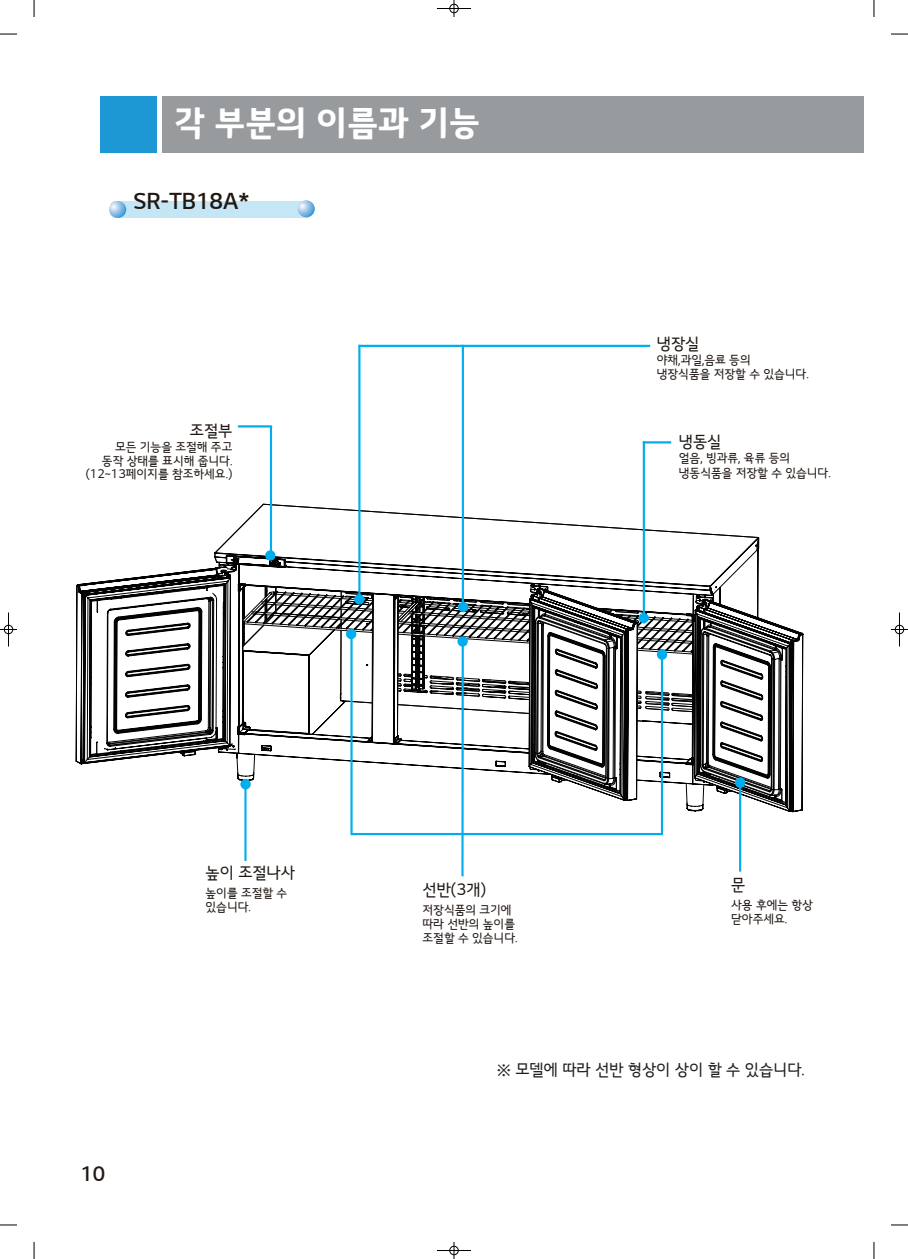
<style>
.page{position:relative;width:908px;height:1259px;background:#fff}
.page>*{position:absolute;margin:0;border:0;box-sizing:border-box;transform-origin:0 0}
.t1{font:34px "LG Sm Ha B";color:#fff}
.t2{font:22px "LG Sm Ha SB";color:#211814}
.t3{font:20px "LG Sm Ha SB";color:#211814}
.t4{font:15.8px "LG Sm Ha R";color:#211814}
.t5{font:15.8px "LG Sm Ha R";color:#231f20}
.t6{font:12px/14.2px "LG Sm Ha R";color:#211814}
</style>
<div class="page">
<div style="left:109px;top:201px;width:203px;height:17px;background:#c5e6f5"></div>
<svg style="left:109px;top:201px;width:17px;height:17px"></svg>
<svg style="left:0;top:1224px;width:17px;height:1px"></svg>
<svg style="left:0;top:34px;width:17px;height:1px"></svg>
<svg style="left:891px;top:1224px;width:16px;height:1px"></svg>
<svg style="left:891px;top:34px;width:16px;height:1px"></svg>
<svg style="left:34px;top:1242px;width:1px;height:17px"></svg>
<svg style="left:873px;top:1242px;width:1px;height:17px"></svg>
<svg style="left:34px;top:0;width:1px;height:17px"></svg>
<svg style="left:873px;top:0;width:1px;height:17px"></svg>
<svg style="left:453px;top:0;width:1px;height:17px"></svg>
<svg style="left:453px;top:1242px;width:1px;height:17px"></svg>
<svg style="left:0;top:629px;width:17px;height:1px"></svg>
<hr style="left:437px;top:8px;width:34px;height:1px;background:#000">
<div style="left:449px;top:4px;width:9px;height:9px;border:1px solid #000;border-radius:50%"></div>
<hr style="left:437px;top:1250px;width:34px;height:1px;background:#000">
<div style="left:449px;top:1246px;width:9px;height:9px;border:1px solid #000;border-radius:50%"></div>
<hr style="left:8px;top:612px;width:1px;height:34px;background:#000">
<div style="left:4px;top:625px;width:9px;height:9px;border:1px solid #000;border-radius:50%"></div>
<hr style="left:898px;top:612px;width:1px;height:34px;background:#000">
<div style="left:894px;top:625px;width:9px;height:9px;border:1px solid #000;border-radius:50%"></div>
<div style="left:238px;top:425px;width:34px;height:2px;background:#00aeef;border:1px solid #00aeef"></div>
<hr style="left:358px;top:345px;width:292px;height:2px;background:#00aeef">
<hr style="left:352px;top:833px;width:310px;height:2px;background:#00aeef">
<svg style="left:297px;top:200px;width:17px;height:17px"></svg>
<div style="left:642px;top:441px;width:29px;height:2px;background:#00aeef;border:1px solid #00aeef"></div>
<div style="left:162px;top:96px;width:700px;height:56px;background:#989b9e"></div>
<div style="left:100px;top:96px;width:57px;height:56px;background:#1e98d5"></div>
<svg style="left:214px;top:503px;width:545px;height:60px"></svg>
<svg style="left:741px;top:627px;width:62px;height:185px"></svg>
<svg style="left:225px;top:548px;width:533px;height:35px"></svg>
<div style="left:738px;top:784px;width:3px;height:87px;background:#00aeef;border:1px solid #00aeef"></div>
<div style="left:461px;top:643px;width:2px;height:233px;border:1px solid #00aeef"></div>
<div style="left:350px;top:634px;width:2px;height:201px;background:#00aeef;border:1px solid #00aeef"></div>
<div style="left:358px;top:345px;width:2px;height:252px;background:#00aeef;border:1px solid #00aeef"></div>
<div style="left:461px;top:345px;width:2px;height:265px;background:#00aeef;border:1px solid #00aeef"></div>
<div style="left:642px;top:441px;width:2px;height:177px;background:#00aeef;border:1px solid #00aeef"></div>
<div style="left:265px;top:550px;width:10px;height:10px;background:#00aeef;border-radius:50%"></div>
<hr style="left:270px;top:426px;width:2px;height:131px;background:#00aeef">
<div style="left:244px;top:784px;width:2px;height:77px;background:#00aeef;border:1px solid #00aeef"></div>
<svg style="left:76px;top:583px;width:710px;height:221px"></svg>
<div style="left:660px;top:657px;width:2px;height:177px;background:#00aeef;border:1px solid #00aeef"></div>
<h1 class="t1" style="left:174px;top:105px;width:307px">각 부분의 이름과 기능</h1>
<h2 class="t2" style="left:133px;top:191px;width:118px">SR-TB18A*</h2>
<h3 class="t4" style="left:190px;top:422px;width:44px">조절부</h3>
<p class="t6" style="left:115px;top:440px;width:119px">모든 기능을 조절해 주고</p>
<p class="t6" style="left:86px;top:454px;width:148px;line-height:13.4px;text-align:right">동작 상태를 표시해 줍니다. (12~13페이지를 참조하세요.)</p>
<h3 class="t4" style="left:656px;top:335px;width:44px">냉장실</h3>
<p class="t6" style="left:656px;top:353px;width:153px">야채,과일,음료 등의<br>냉장식품을 저장할 수 있습니다.</p>
<h3 class="t4" style="left:678px;top:433px;width:44px">냉동실</h3>
<p class="t6" style="left:678px;top:451px;width:153px">얼음, 빙과류, 육류 등의 냉동식품을 저장할 수 있습니다.</p>
<h3 class="t4" style="left:205px;top:864px;width:91px">높이 조절나사</h3>
<h3 class="t4" style="left:730px;top:876px;width:16px">문</h3>
<h3 class="t4" style="left:422px;top:881px;width:65px">선반(3개)</h3>
<p class="t6" style="left:205px;top:886px;width:83px">높이를 조절할 수 있습니다.</p>
<p class="t6" style="left:730px;top:898px;width:83px">사용 후에는 항상 닫아주세요.</p>
<p class="t6" style="left:422px;top:903px;width:96px">저장식품의 크기에 따라 선반의 높이를 조절할 수 있습니다.</p>
<h3 class="t3" style="left:80px;top:1164px;width:26px">10</h3>
<h3 class="t5" style="left:496px;top:1061px;width:310px">※ 모델에 따라 선반 형상이 상이 할 수 있습니다.</h3>
</div>
